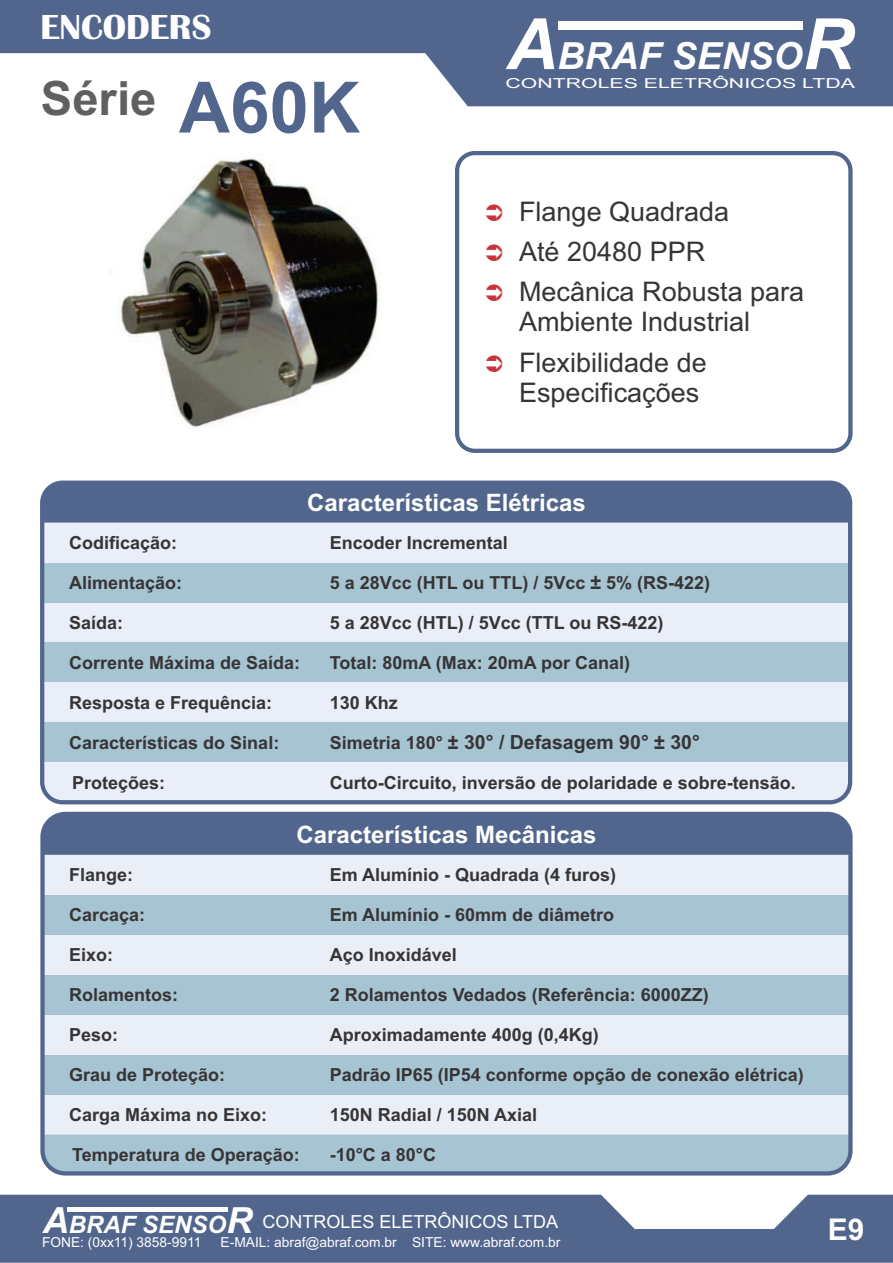
<style>
.page{position:relative;width:893px;height:1263px;background:#fff}
.page>*{position:absolute;margin:0;border:0;box-sizing:border-box;transform-origin:0 0}
.t1{font:700 47.25px "Arial";color:#606062}
.t2{font:italic 700 37.35px "Arial";color:#fefefe}
.t3{font:700 36px "Britannic";color:#fefefe}
.t4{font:700 30px "Arial";color:#fefefe}
.t5{font:27px/40.2px "Arial";color:#373435}
.t6{font:700 24px "Arial";color:#fefefe}
.t7{font:700 19.5px "Arial";color:#373435}
.t8{font:700 18px "Arial";color:#373435}
.t9{font:18px "Arial";color:#fefefe}
.t10{font:13.8px "Arial";color:#fefefe}
.t11{font:13.8px "Arial";color:#fefefe;scale:1.54 1}
.s1{font-size:70.8px;color:#52658c}
.s2{font-size:70.8px}
.s3{font-size:19.5px}
.s4{font-size:18px}
.s5{font-weight:700;font-style:italic;font-size:36px}
.s6{font-weight:700;font-style:italic;font-size:24px}
</style>
<div class="page">
<div style="left:43px;top:563px;width:807px;height:39px;background:#a7c4d2"></div>
<div style="left:43px;top:602px;width:807px;height:40px;background:#e9eef8"></div>
<svg style="left:0;top:0;width:893px;height:106px;fill:#52658c"></svg>
<div style="left:558px;top:21px;width:245px;height:9px;background:#fefefe"></div>
<svg style="left:0;top:1195px;width:893px;height:68px;background:#647597"></svg>
<hr style="left:67px;top:1207px;width:160px;height:4px;background:#fefefe">
<div style="left:455px;top:151px;width:398px;height:302px;border:4px solid #52658c;border-radius:18px"></div>
<div style="left:45px;top:483px;width:805px;height:40px;background:#52658c"></div>
<div style="left:43px;top:642px;width:807px;height:40px;background:#a7c4d2"></div>
<div style="left:43px;top:682px;width:807px;height:40px;background:#e9eef8"></div>
<div style="left:43px;top:722px;width:807px;height:40px;background:#a7c4d2"></div>
<div style="left:43px;top:855px;width:807px;height:40px;background:#eaeff7"></div>
<div style="left:43px;top:895px;width:807px;height:40px;background:#a7c4d2"></div>
<div style="left:45px;top:817px;width:803px;height:38px;background:#52658c"></div>
<div style="left:43px;top:935px;width:807px;height:40px;background:#eaeff7"></div>
<div style="left:43px;top:975px;width:807px;height:39px;background:#a7c4d2"></div>
<div style="left:43px;top:1094px;width:807px;height:40px;background:#eaeff7"></div>
<div style="left:45px;top:1134px;width:803px;height:40px;background:#a7c4d2"></div>
<div style="left:43px;top:1014px;width:807px;height:40px;background:#eaeff7"></div>
<div style="left:43px;top:1054px;width:807px;height:40px;background:#a7c4d2"></div>
<div style="left:40px;top:812px;width:813px;height:363px;border:4px solid #52658c;border-radius:23px"></div>
<div style="left:43px;top:523px;width:807px;height:40px;background:#e9eef8"></div>
<div style="left:45px;top:762px;width:805px;height:40px;background:#e9eef8"></div>
<div style="left:40px;top:481px;width:812px;height:323px;border:4px solid #52658c;border-radius:20px"></div>
<img style="left:120px;top:158px;width:258px;height:269px">
<h3 class="t3" style="left:40px;top:14px;width:172px">ENCODERS</h3>
<h1 class="t1" style="left:41px;top:81px;width:321px">Série <span class="s1">A60K</span></h1>
<h2 class="t2" style="left:506px;top:42px;width:349px"><span class="s2">A</span>BRAF SENSO<span class="s2">R</span></h2>
<p class="t11" style="left:505px;top:78px;width:229px">CONTROLES ELETRÔNICOS LTDA</p>
<h3 class="t5" style="left:519px;top:194px;width:287px">Flange Quadrada<br>Até 20480 PPR<br>Mecânica Robusta para</h3>
<h3 class="t5" style="left:519px;top:304px;width:233px">Ambiente Industrial<br>Flexibilidade de</h3>
<h3 class="t5" style="left:519px;top:375px;width:182px">Especificações</h3>
<h3 class="t6" style="left:307px;top:493px;width:280px">Características Elétricas</h3>
<p class="t8" style="left:69px;top:536px;width:110px">Codificação:</p>
<p class="t8" style="left:330px;top:536px;width:180px">Encoder Incremental</p>
<p class="t8" style="left:69px;top:576px;width:115px">Alimentação:</p>
<p class="t8" style="left:330px;top:576px;width:382px">5 a 28Vcc (HTL ou TTL) / 5Vcc <span class="s3">±</span> 5% (RS-422)</p>
<p class="t8" style="left:69px;top:616px;width:56px">Saída:</p>
<p class="t8" style="left:330px;top:616px;width:335px">5 a 28Vcc (HTL) / 5Vcc (TTL ou RS-422)</p>
<p class="t8" style="left:69px;top:656px;width:233px">Corrente Máxima de Saída:</p>
<p class="t8" style="left:330px;top:656px;width:302px">Total: 80mA (Max: 20mA por Canal)</p>
<p class="t8" style="left:69px;top:695px;width:205px">Resposta e Frequência:</p>
<p class="t8" style="left:330px;top:695px;width:70px">130 Khz</p>
<p class="t8" style="left:69px;top:735px;width:212px">Características do Sinal:</p>
<p class="t7" style="left:330px;top:735px;width:372px"><span class="s4">Simetria 180°</span> ± 30° / Defasagem 90° ± 30°</p>
<p class="t8" style="left:72px;top:775px;width:95px">Proteções:</p>
<p class="t8" style="left:330px;top:775px;width:468px">Curto-Circuito, inversão de polaridade e sobre-tensão.</p>
<h3 class="t6" style="left:296px;top:826px;width:302px">Características Mecânicas</h3>
<p class="t8" style="left:69px;top:868px;width:66px">Flange:</p>
<p class="t8" style="left:330px;top:868px;width:288px">Em Alumínio - Quadrada (4 furos)</p>
<p class="t8" style="left:69px;top:908px;width:78px">Carcaça:</p>
<p class="t8" style="left:330px;top:908px;width:286px">Em Alumínio - 60mm de diâmetro</p>
<p class="t8" style="left:69px;top:948px;width:46px">Eixo:</p>
<p class="t8" style="left:330px;top:948px;width:129px">Aço Inoxidável</p>
<p class="t8" style="left:69px;top:988px;width:111px">Rolamentos:</p>
<p class="t8" style="left:330px;top:988px;width:381px">2 Rolamentos Vedados (Referência: 6000ZZ)</p>
<p class="t8" style="left:69px;top:1028px;width:51px">Peso:</p>
<p class="t8" style="left:330px;top:1028px;width:271px">Aproximadamente 400g (0,4Kg)</p>
<p class="t8" style="left:69px;top:1068px;width:158px">Grau de Proteção:</p>
<p class="t8" style="left:330px;top:1068px;width:476px">Padrão IP65 (IP54 conforme opção de conexão elétrica)</p>
<p class="t8" style="left:69px;top:1107px;width:200px">Carga Máxima no Eixo:</p>
<p class="t8" style="left:330px;top:1107px;width:209px">150N Radial / 150N Axial</p>
<p class="t8" style="left:72px;top:1147px;width:229px">Temperatura de Operação:</p>
<p class="t8" style="left:330px;top:1147px;width:108px">-10°C a 80°C</p>
<p class="t9" style="left:43px;top:1215px;width:517px"><span class="s5">A</span><span class="s6">BRAF SENSO</span><span class="s5">R</span> CONTROLES ELETRÔNICOS LTDA</p>
<p class="t10" style="left:42px;top:1237px;width:161px">FONE: (0xx11) 3858-9911</p>
<p class="t10" style="left:221px;top:1237px;width:341px">E-MAIL: abraf@abraf.com.br SITE: www.abraf.com.br</p>
<h3 class="t4" style="left:828px;top:1218px;width:38px">E9</h3>
</div>
